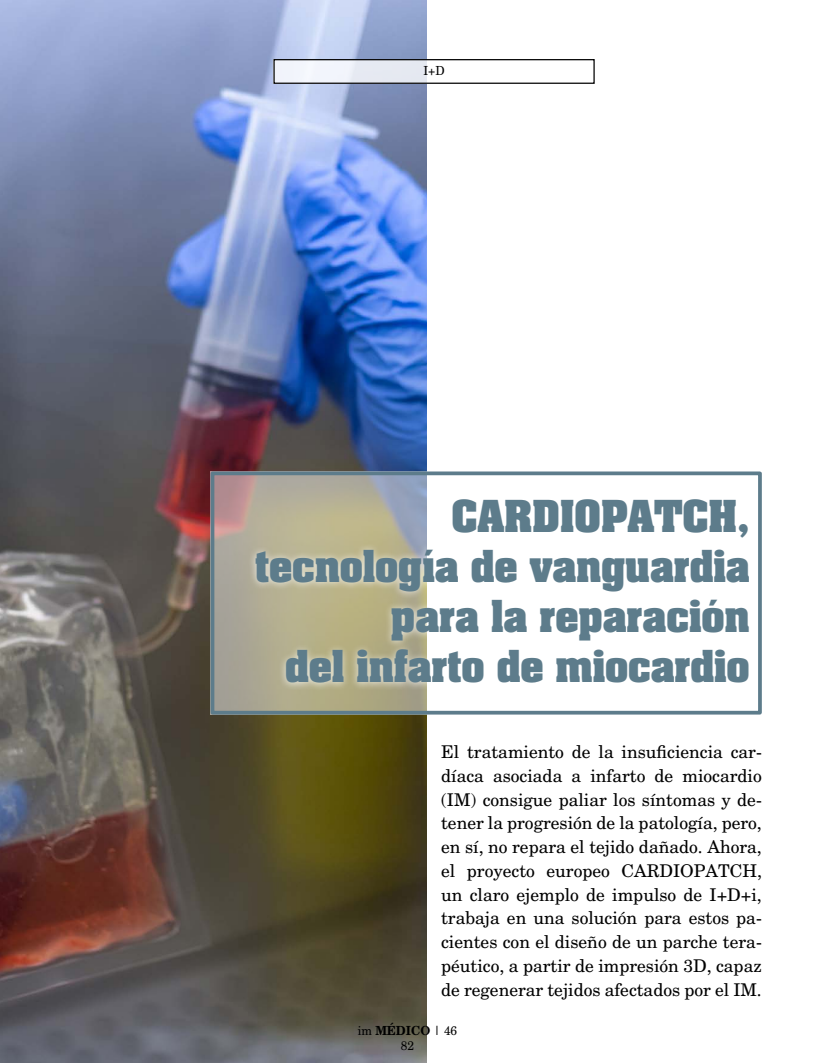
<style>
.page{position:relative;width:815px;height:1063px;background:#fff}
.page>*{position:absolute;margin:0;border:0;box-sizing:border-box;transform-origin:0 0}
.t1{font:700 37.5px/50px "Aardvark";letter-spacing:-.01em;color:#5d7c8b;text-align:right}
.t2{font:17.5px/23.8px "New Brunswick";color:#000;text-align:justify}
.t3{font:12.5px/15px "New Brunswick";color:#000;text-align:center;scale:.95 1}
.s1{font-weight:700}
</style>
<div class="page">
<img style="left:0;top:0;width:427px;height:1063px">
<svg style="left:275px;top:61px;width:152px;height:21px;fill:#eef1f8"></svg>
<svg style="left:216px;top:476px;width:211px;height:234px;background:#aba295"></svg>
<div style="left:248px;top:492px;width:509px;height:199px;background:#fff;opacity:.75"></div>
<div style="left:211px;top:471px;width:551px;height:244px;border:4px solid #5d7c8b"></div>
<div style="left:273px;top:59px;width:322px;height:25px;border:1px solid #000"></div>
<p class="t3" style="left:423px;top:63px;width:24px">I+D</p>
<h1 class="t1" style="left:255px;top:491px;width:496px">CARDIOPATCH, tecnología de vanguardia para la reparación<br>del infarto de miocardio</h1>
<p class="t2" style="left:441px;top:740px;width:322px">El tratamiento de la insuficiencia car&shy;díaca asociada a infarto de miocardio (IM) consigue paliar los síntomas y de&shy;tener la progresión de la patología, pero, en sí, no repara el tejido dañado. Ahora, el proyecto europeo CARDIOPATCH, un claro ejemplo de impulso de I+D+i, trabaja en una solución para estos pa&shy;cientes con el diseño de un parche tera&shy;péutico, a partir de impresión 3D, capaz de regenerar tejidos afectados por el IM.</p>
<p class="t3" style="left:358px;top:1023px;width:106px">im <span class="s1">MÉDICO</span> | 46<br>82</p>
</div>
